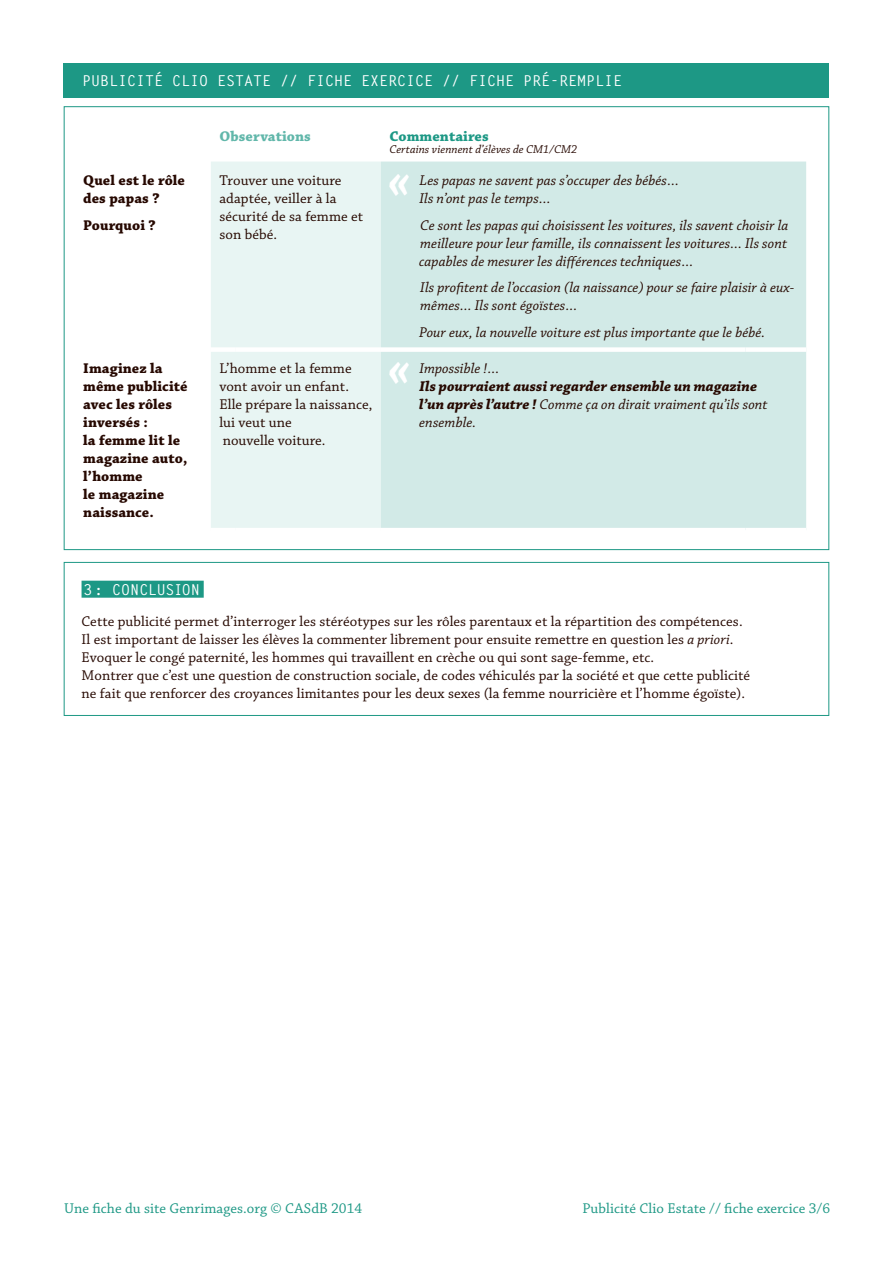
<style>
.page{position:relative;width:893px;height:1263px;background:#fff}
.page>*{position:absolute;margin:0;border:0;box-sizing:border-box;transform-origin:0 0}
.citations_dans_table{font:italic 700 56.7px "Chaparral Pro";color:#fff;scale:.83 1}
.petit_titre{font:700 15px "Letter Gothic Std";color:#fff}
.paragraphe_OK_saut_d{font:14.85px/18px "Chaparral Pro";letter-spacing:.005em;color:#260800}
.citations_dans_table-2{font:italic 14.85px/18px "Chaparral Pro";letter-spacing:.005em;color:#260800}
.paragraphe_OK_saut_d-2{font:700 14.85px/18px "Chaparral Pro";letter-spacing:.005em;color:#260800}
.citations_dans_table-3{font:italic 700 14.85px/18px "Chaparral Pro";letter-spacing:.005em;color:#260800}
.t1{font:14.85px "Chaparral Pro";letter-spacing:.005em;color:#1d9885}
.paragraphe_OK_saut_d-3{font:700 14.85px "Chaparral Pro";letter-spacing:.005em;color:#61b7aa}
.paragraphe_OK_saut_d-4{font:700 14.85px "Chaparral Pro";letter-spacing:.005em;color:#1d9885}
.paragraphe_OK_saut_d-5{font:italic 12px "Chaparral Pro";letter-spacing:.005em;color:#260800}
.s1{font-weight:400}
.s2{font-style:italic}
</style>
<div class="page">
<div style="left:64px;top:64px;width:765px;height:34px;background:#1d9885"></div>
<div style="left:211px;top:162px;width:170px;height:366px;background:#e8f5f3"></div>
<div style="left:381px;top:162px;width:425px;height:366px;background:#d2eae7"></div>
<div style="left:211px;top:347px;width:24px;height:5px;background:#fff"></div>
<div style="left:235px;top:347px;width:146px;height:5px;background:#fff"></div>
<div style="left:381px;top:347px;width:364px;height:5px;background:#fff"></div>
<div style="left:745px;top:347px;width:61px;height:5px;background:#fff"></div>
<div style="left:82px;top:581px;width:122px;height:17px;background:#1d9885"></div>
<div style="left:64px;top:562px;width:765px;height:154px;border:1px solid #1d9885"></div>
<p class="petit_titre" style="left:82px;top:71px;width:542px">PUBLICITÉ CLIO ESTATE // FICHE EXERCICE // FICHE PRÉ-REMPLIE</p>
<p class="paragraphe_OK_saut_d-2" style="left:83px;top:172px;width:103px">Quel est le rôle des papas ?</p>
<p class="paragraphe_OK_saut_d-2" style="left:83px;top:217px;width:74px">Pourquoi ?</p>
<p class="paragraphe_OK_saut_d-3" style="left:219px;top:128px;width:93px">Observations</p>
<p class="paragraphe_OK_saut_d-4" style="left:389px;top:128px;width:101px">Commentaires</p>
<p class="paragraphe_OK_saut_d-5" style="left:389px;top:143px;width:189px">Certains viennent d’élèves de CM1/CM2</p>
<p class="paragraphe_OK_saut_d" style="left:219px;top:172px;width:145px">Trouver une voiture adaptée, veiller à la sécurité de sa femme et son bébé.</p>
<p class="citations_dans_table" style="left:388px;top:146px;width:29px">«</p>
<p class="citations_dans_table-2" style="left:419px;top:172px;width:261px">Les papas ne savent pas s’occuper des bébés…<br>Ils n’ont pas le temps…</p>
<p class="citations_dans_table-2" style="left:419px;top:217px;width:371px;text-align:justify">Ce sont les papas qui choisissent les voitures, ils savent choisir la meilleure pour leur famille, ils connaissent les voitures… Ils sont capables de mesurer les différences techniques…</p>
<p class="citations_dans_table-2" style="left:420px;top:279px;width:376px">Ils profitent de l’occasion (la naissance) pour se faire plaisir à eux&shy;mêmes… Ils sont égoïstes…</p>
<p class="citations_dans_table-2" style="left:419px;top:324px;width:347px">Pour eux, la nouvelle voiture est plus importante que le bébé.</p>
<p class="paragraphe_OK_saut_d-2" style="left:83px;top:360px;width:106px">Imaginez la même publicité avec les rôles inversés :<br>la femme lit le magazine auto, l’homme<br>le magazine naissance.</p>
<p class="paragraphe_OK_saut_d" style="left:219px;top:360px;width:155px">L’homme et la femme vont avoir un enfant.<br>Elle prépare la naissance, lui veut une<br>nouvelle voiture.</p>
<p class="citations_dans_table" style="left:388px;top:334px;width:29px">«</p>
<p class="citations_dans_table-3" style="left:419px;top:360px;width:350px"><span class="s1">Impossible !…<br></span>Ils pourraient aussi regarder ensemble un magazine l’un après l’autre ! <span class="s1">Comme ça on dirait vraiment qu’ils sont ensemble.</span></p>
<p class="petit_titre" style="left:83px;top:581px;width:118px">3: CONCLUSION</p>
<p class="paragraphe_OK_saut_d" style="left:82px;top:613px;width:670px">Cette publicité permet d’interroger les stéréotypes sur les rôles parentaux et la répartition des compétences.<br>Il est important de laisser les élèves la commenter librement pour ensuite remettre en question les <span class="s2">a priori</span>.<br>Evoquer le congé paternité, les hommes qui travaillent en crèche ou qui sont sage-femme, etc.<br>Montrer que c’est une question de construction sociale, de codes véhiculés par la société et que cette publicité ne fait que renforcer des croyances limitantes pour les deux sexes (la femme nourricière et l’homme égoïste).</p>
<p class="t1" style="left:64px;top:1200px;width:300px">Une fiche du site Genrimages.org © CASdB 2014</p>
<p class="t1" style="left:582px;top:1200px;width:249px">Publicité Clio Estate // fiche exercice 3/6</p>
</div>
